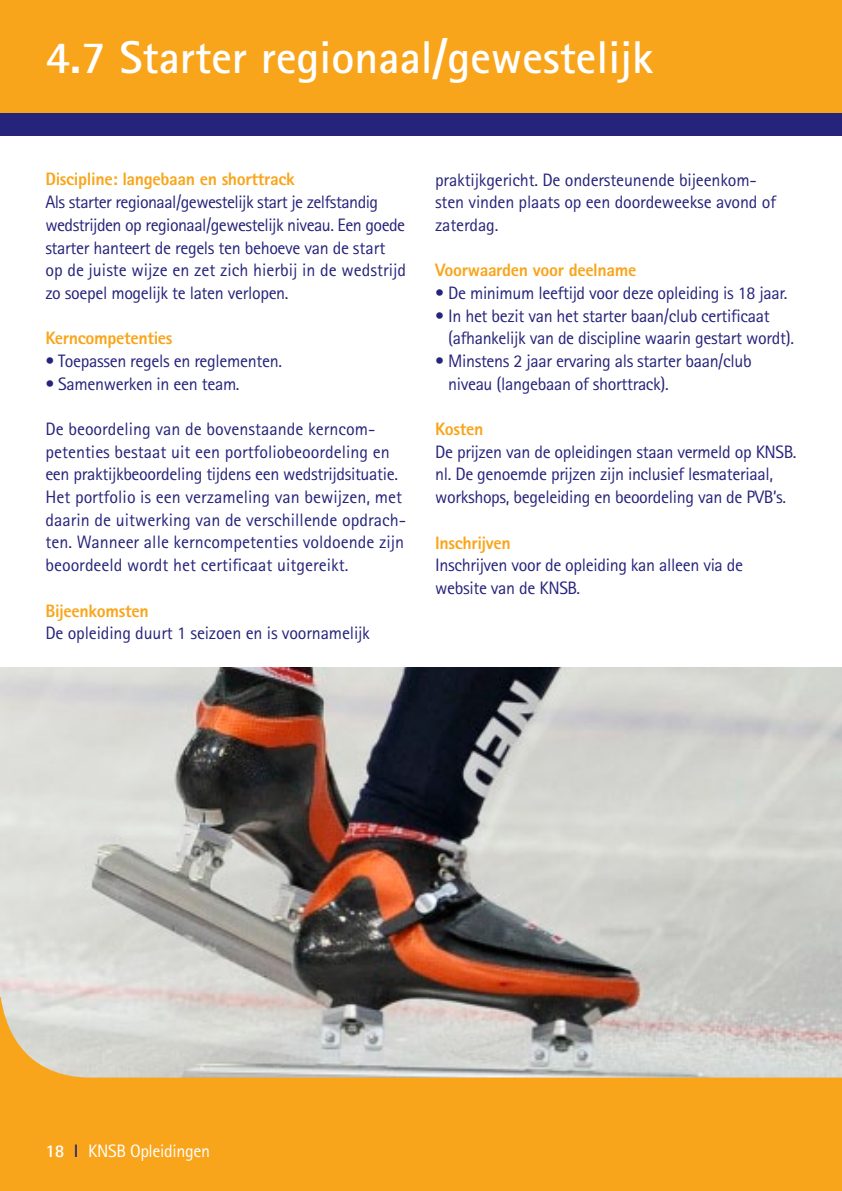
<style>
.page{position:relative;width:842px;height:1191px;background:#fff}
.page>*{position:absolute;margin:0;border:0;box-sizing:border-box;transform-origin:0 0}
.t1{font:700 46px "Rotis Sans Serif";color:#fff}
.t2{font:18px/22.6px "Rotis Sans Serif";letter-spacing:-.02em;color:#26237b}
.t3{font:18px/22.6px "Rotis Sans Serif";color:#26237b}
.t4{font:800 18px "Rotis Sans Serif";letter-spacing:-.02em;color:#f9a51b}
.t5{font:18px "Rotis Sans Serif";letter-spacing:-.02em;color:#fff}
.s1{font-weight:700}
.s2{font-weight:700;color:#26237b}
</style>
<div class="page">
<img style="left:0;top:667px;width:842px;height:330px">
<svg style="left:0;top:997px;width:841px;height:194px;background:#e4b15e"></svg>
<svg style="left:841px;top:997px;width:1px;height:194px"></svg>
<div style="left:0;top:0;width:842px;height:127px;background:#f9a51b"></div>
<div style="left:0;top:113px;width:842px;height:23px;background:#26237b"></div>
<h1 class="t1" style="left:45px;top:29px;width:610px">4.7 Starter regionaal/gewestelijk</h1>
<p class="t4" style="left:45px;top:168px;width:251px">Discipline: langebaan en shorttrack</p>
<p class="t2" style="left:45px;top:191px;width:362px">Als starter regionaal/gewestelijk start je zelfstandig wedstrijden op regionaal/gewestelijk niveau. Een goede starter hanteert de regels ten behoeve van de start op de juiste wijze en zet zich hierbij in de wedstrijd zo soepel mogelijk te laten verlopen.</p>
<p class="t4" style="left:45px;top:327px;width:129px">Kerncompetenties</p>
<p class="t2" style="left:45px;top:349px;width:238px">• Toepassen regels en reglementen.</p>
<p class="t2" style="left:45px;top:372px;width:196px">• Samenwerken in een team.</p>
<p class="t3" style="left:45px;top:417px;width:362px">De beoordeling van de bovenstaande kerncom&shy;petenties bestaat uit een portfoliobeoordeling en een praktijkbeoordeling tijdens een wedstrijdsituatie.<br>Het portfolio is een verzameling van bewijzen, met daarin de uitwerking van de verschillende opdrach&shy;ten. Wanneer alle kerncompetenties voldoende zijn beoordeeld wordt het certificaat uitgereikt.</p>
<p class="t4" style="left:45px;top:599px;width:105px">Bijeenkomsten</p>
<p class="t2" style="left:45px;top:621px;width:326px">De opleiding duurt 1 seizoen en is voornamelijk</p>
<p class="t2" style="left:435px;top:168px;width:342px">praktijkgericht. De ondersteunende bijeenkom&shy;sten vinden plaats op een doordeweekse avond of zaterdag.</p>
<p class="t4" style="left:435px;top:259px;width:203px">Voorwaarden voor deelname</p>
<p class="t2" style="left:435px;top:281px;width:354px">• De minimum leeftijd voor deze opleiding is 18 jaar.</p>
<p class="t2" style="left:448px;top:304px;width:345px;text-indent:-13px">• In het bezit van het starter baan/club certificaat (afhankelijk van de discipline waarin gestart wordt).</p>
<p class="t2" style="left:448px;top:349px;width:305px;text-indent:-13px">• Minstens 2 jaar ervaring als starter baan/club niveau (langebaan of shorttrack).</p>
<p class="t4" style="left:435px;top:417px;width:50px">Kosten</p>
<p class="t2" style="left:435px;top:440px;width:361px">De prijzen van de opleidingen staan vermeld op KNSB. nl. De genoemde prijzen zijn inclusief lesmateriaal, workshops, begeleiding en beoordeling van de PVB’s.</p>
<p class="t4" style="left:435px;top:531px;width:77px">Inschrijven</p>
<p class="t2" style="left:435px;top:553px;width:309px">Inschrijven voor de opleiding kan alleen via de website van de KNSB.</p>
<p class="t5" style="left:45px;top:1140px;width:166px"><span class="s1">18</span> <span class="s2">I</span> KNSB Opleidingen</p>
</div>
